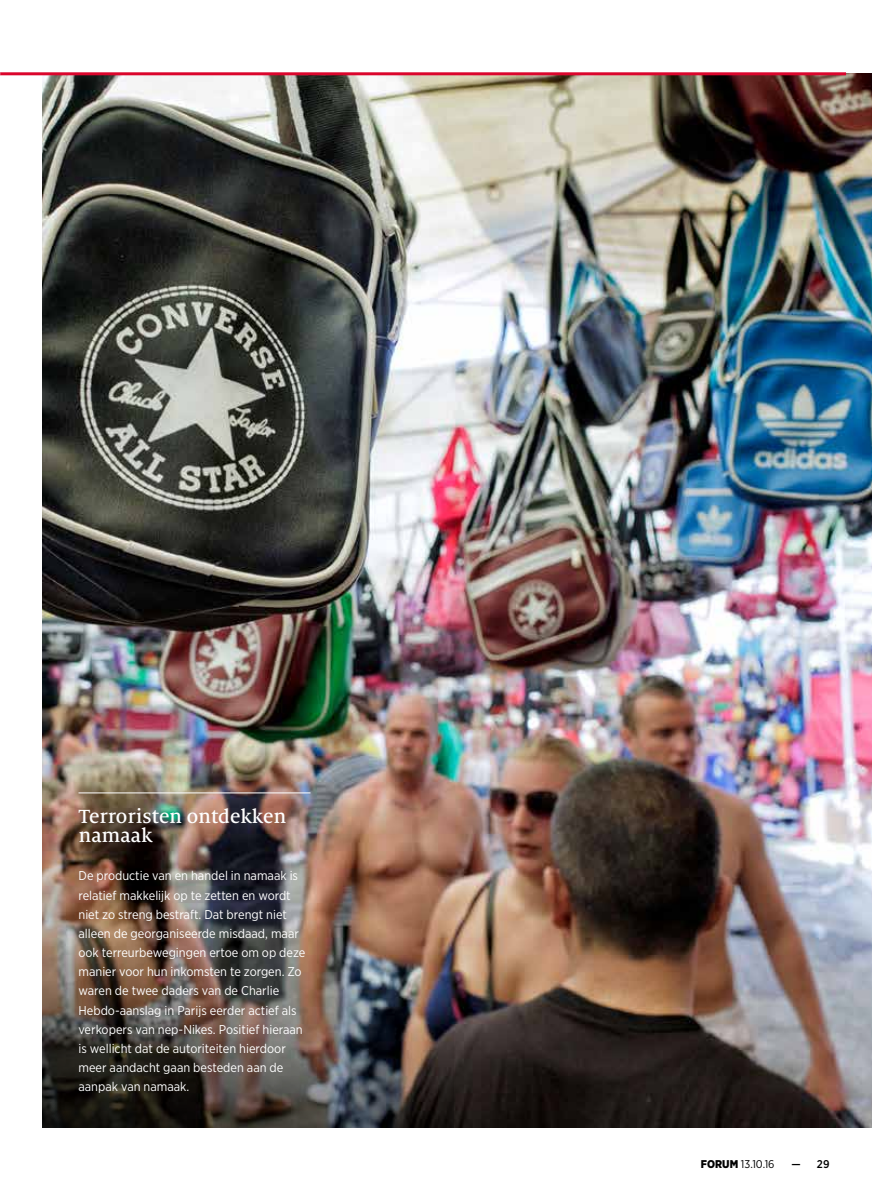
<style>
.page{position:relative;width:872px;height:1191px;background:#fff}
.page>*{position:absolute;margin:0;border:0;box-sizing:border-box;transform-origin:0 0}
.t1{font:500 21px/19.2px "Milo Serif Pro";color:#fff}
.t2{font:12.75px/19.2px "Gotham Narrow";color:#fff}
.t3{font:11.25px "Gotham Narrow";color:#000}
.t4{font:500 11.25px "Gotham Narrow";color:#000}
.s1{font-weight:900}
</style>
<div class="page">
<img style="left:43px;top:74px;width:829px;height:1053px">
<hr style="left:0;top:72px;width:846px;height:3px;background:#db052c">
<img style="left:43px;top:687px;width:410px;height:440px">
<hr style="left:78px;top:792px;width:232px;height:1px;background:#fff">
<h1 class="t1" style="left:78px;top:807px;width:209px">Terroristen ontdekken namaak</h1>
<p class="t2" style="left:78px;top:866px;width:228px">De productie van en handel in namaak is relatief makkelijk op te zetten en wordt niet zo streng bestraft. Dat brengt niet alleen de georganiseerde misdaad, maar ook terreurbewegingen ertoe om op deze manier voor hun inkomsten te zorgen. Zo waren de twee daders van de Charlie Hebdo-aanslag in Parijs eerder actief als verkopers van nep-Nikes. Positief hieraan is wellicht dat de autoriteiten hierdoor meer aandacht gaan besteden aan de aanpak van namaak.</p>
<p class="t3" style="left:701px;top:1156px;width:75px"><span class="s1">FORUM</span> 13.10.16</p>
<p class="t4" style="left:791px;top:1156px;width:39px">— 29</p>
</div>
